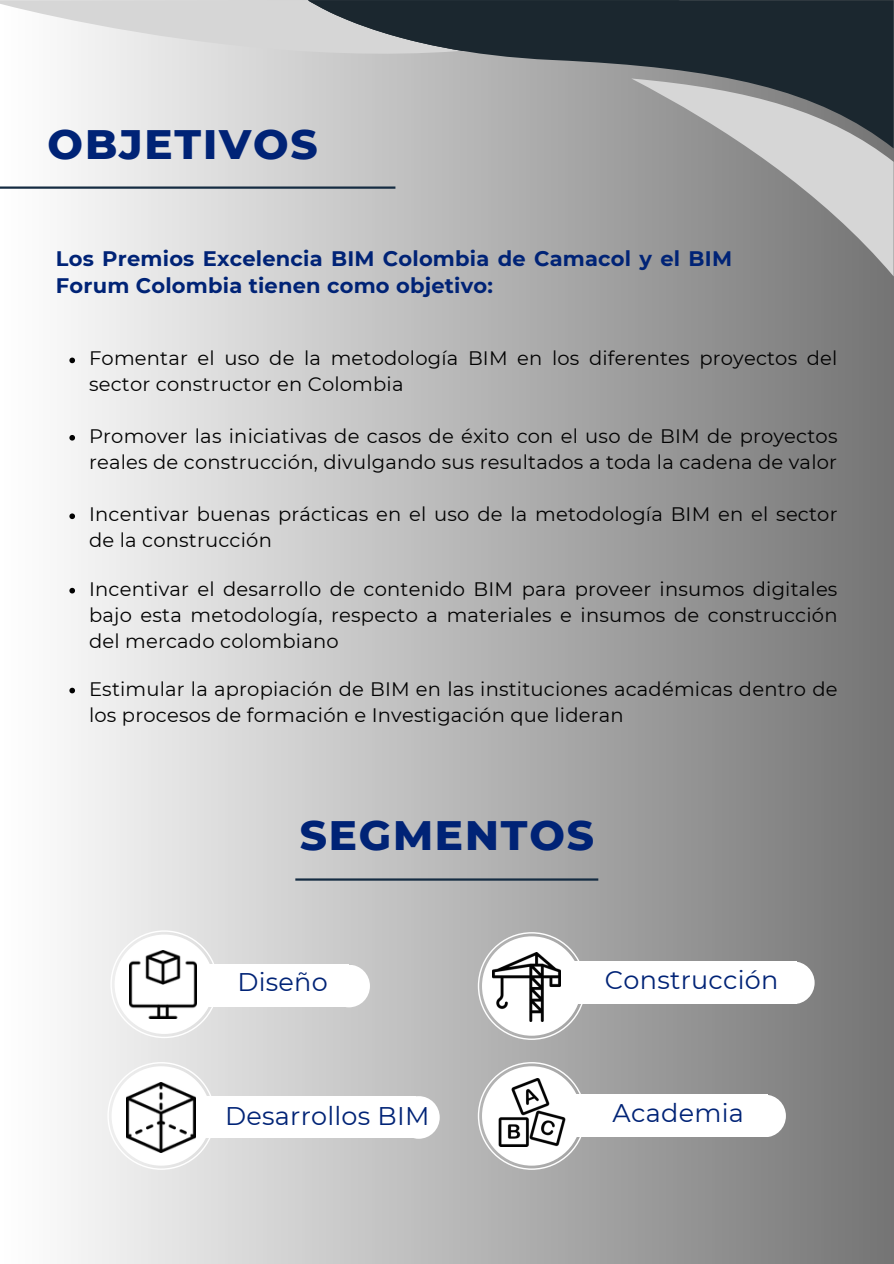
<style>
.page{position:relative;width:894px;height:1264px;background:#fff}
.page>*{position:absolute;margin:0;border:0;box-sizing:border-box;transform-origin:0 0}
.t1{font:800 42px "Montserrat";letter-spacing:.045em;color:#002376}
.t2{font:25.5px "Montserrat";letter-spacing:.01em;color:#002376}
.t3{font:700 21px/27px "Montserrat";letter-spacing:.01em;color:#002376}
.t4{font:19.5px/25.8px "Montserrat";letter-spacing:.01em;color:#020202}
</style>
<div class="page">
<div style="left:0;top:0;width:893px;height:1263px;background:linear-gradient(to right,#fff,#747474)"></div>
<svg style="left:0;top:0;width:308px;height:121px"></svg>
<svg style="left:308px;top:0;width:585px;height:148px;background:#7b8083"></svg>
<svg style="left:308px;top:0;width:372px;height:51px;background:#3a444a"></svg>
<svg style="left:631px;top:78px;width:262px;height:198px;background:#999a9a"></svg>
<hr style="left:0;top:186px;width:395px;height:3px;background:#152c42">
<hr style="left:295px;top:878px;width:303px;height:2px;background:#152c42">
<div style="left:208px;top:964px;width:141px;height:42px;background:#fff"></div>
<div style="left:573px;top:961px;width:224px;height:43px;background:#fff"></div>
<div style="left:206px;top:1096px;width:210px;height:41px;background:#fff"></div>
<div style="left:572px;top:1094px;width:195px;height:43px;background:#fff"></div>
<div style="left:743px;top:1094px;width:42px;height:43px;background:#fff;border-radius:50%"></div>
<svg style="left:110px;top:930px;width:108px;height:108px"></svg>
<div style="left:115px;top:934px;width:99px;height:99px;background:#fff;border-radius:50%"></div>
<svg style="left:107px;top:1062px;width:108px;height:107px"></svg>
<div style="left:112px;top:1066px;width:99px;height:99px;background:#fff;border-radius:50%"></div>
<svg style="left:477px;top:1062px;width:108px;height:107px;background:#bcbcbc"></svg>
<div style="left:482px;top:1066px;width:99px;height:99px;background:#fff;border-radius:50%"></div>
<div style="left:772px;top:961px;width:42px;height:43px;background:#fff;border-radius:50%"></div>
<div style="left:328px;top:964px;width:42px;height:43px;background:#fff;border-radius:50%"></div>
<div style="left:397px;top:1096px;width:42px;height:42px;background:#fff;border-radius:50%"></div>
<svg style="left:477px;top:932px;width:108px;height:107px;background:#bcbcbc"></svg>
<div style="left:482px;top:936px;width:99px;height:99px;background:#fff;border-radius:50%"></div>
<img style="left:129px;top:950px;width:68px;height:68px">
<img style="left:497px;top:1078px;width:69px;height:68px">
<img style="left:126px;top:1082px;width:70px;height:70px">
<img style="left:492px;top:952px;width:68px;height:69px">
<svg style="left:69px;top:357px;width:6px;height:6px"></svg>
<svg style="left:69px;top:435px;width:6px;height:5px"></svg>
<svg style="left:69px;top:513px;width:6px;height:6px"></svg>
<svg style="left:69px;top:588px;width:6px;height:5px"></svg>
<svg style="left:69px;top:687px;width:6px;height:6px"></svg>
<h3 class="t1" style="left:48px;top:118px;width:271px">OBJETIVOS</h3>
<p class="t3" style="left:56px;top:245px;width:677px">Los Premios Excelencia BIM Colombia de Camacol y el BIM<br>Forum Colombia tienen como objetivo:</p>
<p class="t4" style="left:89px;top:345px;width:749px">Fomentar el uso de la metodología BIM en los diferentes proyectos del sector constructor en Colombia</p>
<p class="t4" style="left:89px;top:423px;width:749px">Promover las iniciativas de casos de éxito con el uso de BIM de proyectos reales de construcción, divulgando sus resultados a toda la cadena de valor</p>
<p class="t4" style="left:89px;top:501px;width:749px">Incentivar buenas prácticas en el uso de la metodología BIM en el sector de la construcción</p>
<p class="t4" style="left:89px;top:576px;width:749px;text-align:justify">Incentivar el desarrollo de contenido BIM para proveer insumos digitales bajo esta metodología, respecto a materiales e insumos de construcción del mercado colombiano</p>
<p class="t4" style="left:89px;top:675px;width:749px">Estimular la apropiación de BIM en las instituciones académicas dentro de los procesos de formación e Investigación que lideran</p>
<h1 class="t1" style="left:299px;top:809px;width:296px">SEGMENTOS</h1>
<p class="t2" style="left:237px;top:966px;width:92px">Diseño</p>
<h1 class="t2" style="left:604px;top:964px;width:175px">Construcción</h1>
<p class="t2" style="left:225px;top:1100px;width:206px">Desarrollos BIM</p>
<p class="t2" style="left:612px;top:1097px;width:133px">Academia</p>
</div>
